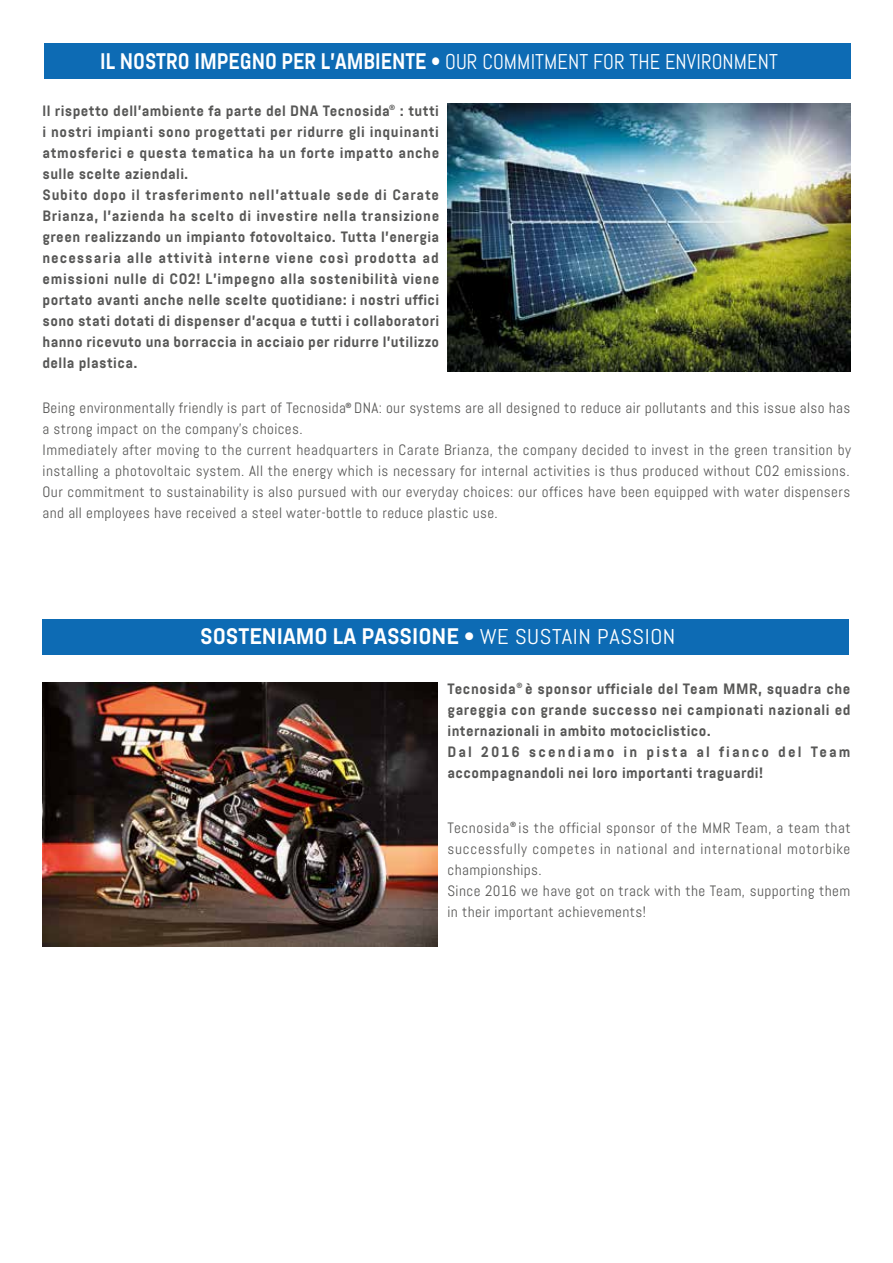
<style>
.page{position:relative;width:893px;height:1263px;background:#fff}
.page>*{position:absolute;margin:0;border:0;box-sizing:border-box;transform-origin:0 0}
.t1{font:700 22.5px "Abel Pro";color:#fff}
.t2{font:21.3px "Abel Pro";letter-spacing:.005em;color:#fff;scale:.95 1}
.t3{font:700 15px/21px "Abel Pro";letter-spacing:.035em;color:#575756}
.t4{font:15px/21px "Abel Pro";letter-spacing:.03em;color:#575756}
.t5{font:700 7.5px "Abel Pro";color:#575756}
.s1{font-weight:700;font-size:22.5px}
.s2{font-weight:400;font-size:21.3px}
</style>
<div class="page">
<div style="left:44px;top:43px;width:806px;height:36px;background:#0d6bb4"></div>
<div style="left:43px;top:619px;width:806px;height:35px;background:#0d6bb4"></div>
<img style="left:448px;top:103px;width:402px;height:269px">
<img style="left:43px;top:682px;width:395px;height:264px">
<h2 class="t2" style="left:100px;top:48px;width:715px"><span class="s1">IL NOSTRO IMPEGNO PER L’AMBIENTE •</span> OUR COMMITMENT FOR THE ENVIRONMENT</h2>
<p class="t5" style="left:389px;top:102px;width:8px">®</p>
<p class="t3" style="left:43px;top:100px;width:398px">ll rispetto dell’ambiente fa parte del DNA Tecnosida : tutti i nostri impianti sono progettati per ridurre gli inquinanti atmosferici e questa tematica ha un forte impatto anche sulle scelte aziendali.<br>Subito dopo il trasferimento nell’attuale sede di Carate Brianza, l’azienda ha scelto di investire nella transizione green realizzando un impianto fotovoltaico. Tutta l’energia necessaria alle attività interne viene così prodotta ad emissioni nulle di CO2! L’impegno alla sostenibilità viene portato avanti anche nelle scelte quotidiane: i nostri uffici sono stati dotati di dispenser d’acqua e tutti i collaboratori hanno ricevuto una borraccia in acciaio per ridurre l’utilizzo della plastica.</p>
<p class="t5" style="left:346px;top:400px;width:8px">®</p>
<p class="t4" style="left:43px;top:398px;width:810px">Being environmentally friendly is part of Tecnosida DNA: our systems are all designed to reduce air pollutants and this issue also has a strong impact on the company’s choices.<br>Immediately after moving to the current headquarters in Carate Brianza, the company decided to invest in the green transition by installing a photovoltaic system. All the energy which is necessary for internal activities is thus produced without CO2 emissions.<br>Our commitment to sustainability is also pursued with our everyday choices: our offices have been equipped with water dispensers and all employees have received a steel water-bottle to reduce plastic use.</p>
<h1 class="t1" style="left:200px;top:620px;width:477px">SOSTENIAMO LA PASSIONE • <span class="s2">WE SUSTAIN PASSION</span></h1>
<p class="t5" style="left:516px;top:680px;width:8px">®</p>
<p class="t3" style="left:448px;top:678px;width:405px">Tecnosida è sponsor ufficiale del Team MMR, squadra che gareggia con grande successo nei campionati nazionali ed internazionali in ambito motociclistico.<br>Dal 2016 scendiamo in pista al fianco del Team accompagnandoli nei loro importanti traguardi!</p>
<p class="t5" style="left:510px;top:819px;width:8px">®</p>
<p class="t4" style="left:448px;top:817px;width:405px">Tecnosida is the official sponsor of the MMR Team, a team that successfully competes in national and international motorbike championships.<br>Since 2016 we have got on track with the Team, supporting them in their important achievements!</p>
</div>
